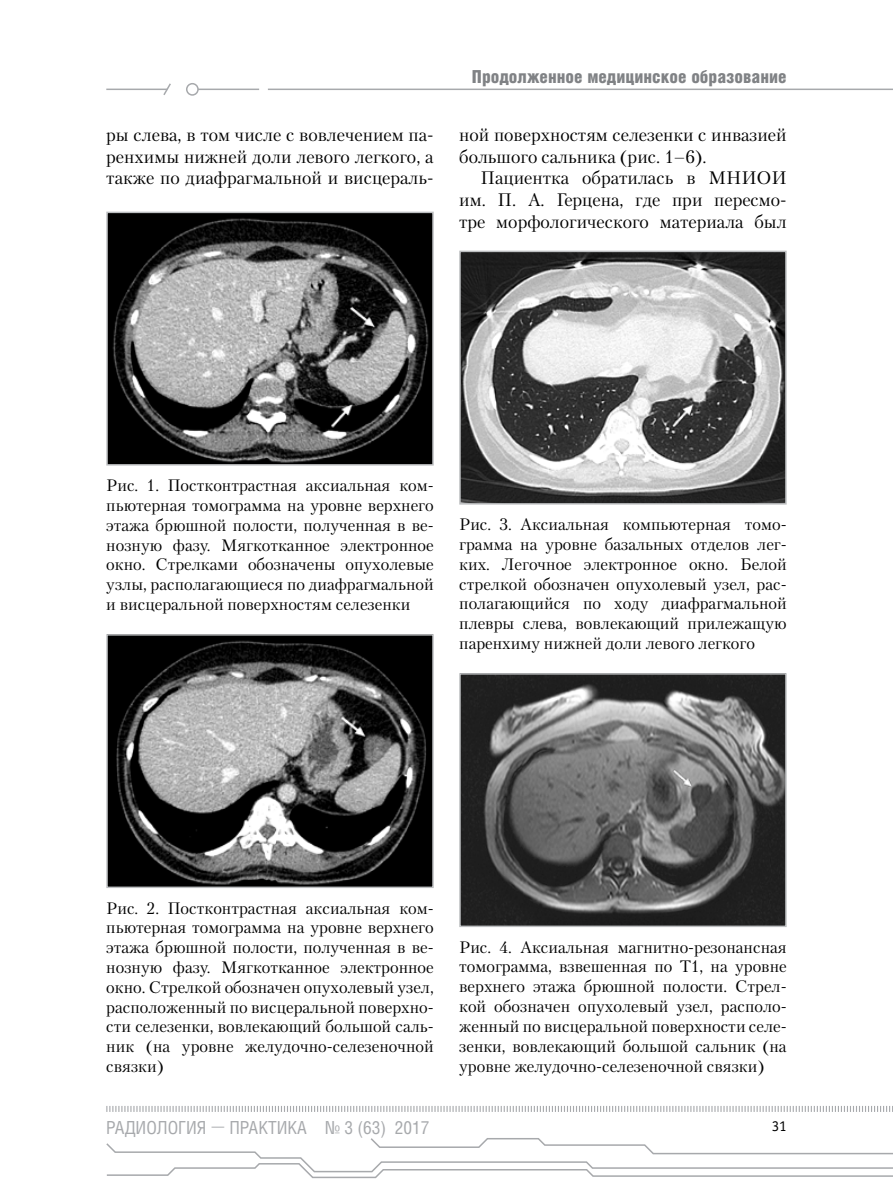
<style>
.page{position:relative;width:893px;height:1191px;background:#fff}
.page>*{position:absolute;margin:0;border:0;box-sizing:border-box;transform-origin:0 0}
.t1{font:18px/21.6px "Petersburg C";color:#000;text-align:justify}
.t2{font:900 18px "Helios Cond";color:#808285}
.t3{font:18px "Helios Cond";color:#a7a9ac}
.t4{font:16.5px/19.8px "Petersburg C";color:#000;text-align:justify}
.t5{font:15px "Officina Sans C";color:#000}
.s1{font-family:"Petersburg C";font-weight:700}
</style>
<div class="page">
<svg style="left:106px;top:1106px;width:787px;height:6px"></svg>
<hr style="left:268px;top:89px;width:625px;height:1px;background:#a7a9ac">
<hr style="left:198px;top:89px;width:61px;height:1px;background:#a7a9ac">
<div style="left:186px;top:83px;width:13px;height:13px;border:2px solid #a7a9ac;border-radius:50%"></div>
<hr style="left:106px;top:89px;width:61px;height:1px;background:#a7a9ac">
<svg style="left:162px;top:83px;width:9px;height:12px"></svg>
<svg style="left:106px;top:1138px;width:787px;height:40px"></svg>
<img style="left:109px;top:215px;width:322px;height:247px">
<div style="left:106px;top:212px;width:328px;height:253px;border:2px solid #bcbec0"></div>
<img style="left:109px;top:637px;width:322px;height:248px">
<div style="left:106px;top:634px;width:328px;height:254px;border:2px solid #bcbec0"></div>
<img style="left:462px;top:254px;width:322px;height:247px">
<div style="left:459px;top:251px;width:328px;height:253px;border:2px solid #bcbec0"></div>
<img style="left:462px;top:676px;width:322px;height:248px">
<div style="left:459px;top:673px;width:328px;height:254px;border:2px solid #bcbec0"></div>
<p class="t1" style="left:106px;top:124px;width:329px">ры слева, в том числе с вовлечением па&shy;ренхимы нижней доли левого легкого, а также по диафрагмальной и висцераль-</p>
<p class="t2" style="left:472px;top:66px;width:316px">Продолженное медицинское образование</p>
<p class="t1" style="left:459px;top:124px;width:329px">ной поверхностям селезенки с инвазией большого сальника (рис. 1–6).</p>
<p class="t1" style="left:459px;top:167px;width:329px;text-indent:21px">Пациентка обратилась в МНИОИ им. П. А. Герцена, где при пересмо&shy;тре морфологического материала был</p>
<p class="t4" style="left:106px;top:475px;width:329px">Рис. 1. Постконтрастная аксиальная ком&shy;пьютерная томограмма на уровне верхнего этажа брюшной полости, полученная в ве&shy;нозную фазу. Мягкотканное электронное окно. Стрелками обозначены опухолевые узлы, располагающиеся по диафрагмальной и висцеральной поверхностям селезенки</p>
<p class="t4" style="left:459px;top:514px;width:329px">Рис. 3. Аксиальная компьютерная томо&shy;грамма на уровне базальных отделов лег&shy;ких. Легочное электронное окно. Белой стрелкой обозначен опухолевый узел, рас&shy;полагающийся по ходу диафрагмальной плевры слева, вовлекающий прилежащую паренхиму нижней доли левого легкого</p>
<p class="t4" style="left:106px;top:897px;width:329px">Рис. 2. Постконтрастная аксиальная ком&shy;пьютерная томограмма на уровне верхнего этажа брюшной полости, полученная в ве&shy;нозную фазу. Мягкотканное электронное окно. Стрелкой обозначен опухолевый узел, расположенный по висцеральной поверхно&shy;сти селезенки, вовлекающий большой саль&shy;ник (на уровне желудочно-селезеночной связки)</p>
<p class="t4" style="left:459px;top:936px;width:329px">Рис. 4. Аксиальная магнитно-резонансная томограмма, взвешенная по Т1, на уровне верхнего этажа брюшной полости. Стрел&shy;кой обозначен опухолевый узел, располо&shy;женный по висцеральной поверхности селе&shy;зенки, вовлекающий большой сальник (на уровне желудочно-селезеночной связки)</p>
<p class="t3" style="left:106px;top:1116px;width:325px">РАДИОЛОГИЯ <span class="s1">—</span> ПРАКТИКА № 3 (63) 2017</p>
<p class="t5" style="left:772px;top:1117px;width:16px">31</p>
</div>
